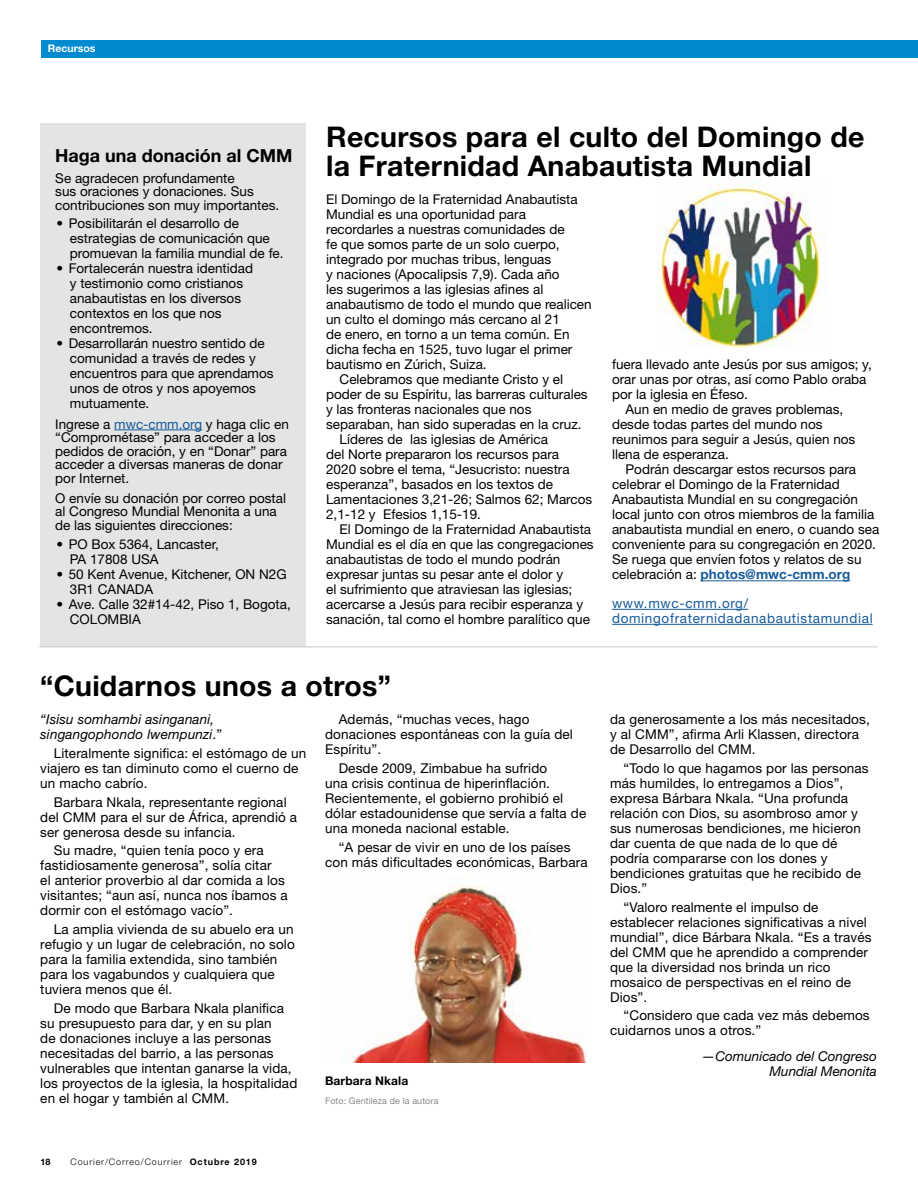
<style>
.page{position:relative;width:918px;height:1188px;background:#fff}
.page>*{position:absolute;margin:0;border:0;box-sizing:border-box;transform-origin:0 0}
.t1{font:700 28.5px/28.5px "Helvetica Neue LT Std";letter-spacing:.01em;color:#000}
.t2{font:700 18px "Helvetica Neue LT Std";color:#000}
.t3{font:13.5px/15px "Helvetica Neue LT Std";color:#000}
.t4{font:italic 13.5px/15px "Helvetica Neue LT Std";letter-spacing:.01em;color:#000}
.t5{font:13.5px/15px "Helvetica Neue LT Std";letter-spacing:.05em;color:#165b9a}
.t6{font:700 13.5px "Helvetica Neue LT Std";color:#165b9a}
.t7{font:700 12px "Helvetica Neue LT Std";letter-spacing:.01em;color:#000}
.t8{font:700 10.5px "Helvetica Neue";color:#fff}
.t9{font:300 9px "Helvetica Neue LT Std";letter-spacing:.1em;color:#000}
.t10{font:9px "Helvetica Neue LT Std";letter-spacing:.01em;color:#87888a}
.t11{font:700 9px "Helvetica Neue LT Std";color:#000}
.s1{color:#165b9a}
.s2{font-weight:400;color:#000}
.s3{font-style:normal}
.s4{font-weight:700}
</style>
<div class="page">
<div style="left:41px;top:40px;width:877px;height:18px;background:#008bd0"></div>
<hr style="left:701px;top:580px;width:149px;height:1px;background:#165b9a">
<hr style="left:612px;top:609px;width:136px;height:1px;background:#165b9a">
<hr style="left:612px;top:624px;width:261px;height:1px;background:#165b9a">
<div style="left:40px;top:123px;width:266px;height:524px;background:#e3e4e4"></div>
<hr style="left:114px;top:430px;width:88px;height:1px;background:#165b9a">
<hr style="left:39px;top:646px;width:839px;height:1px;background:#c6c7c8">
<img style="left:656px;top:179px;width:170px;height:169px">
<img style="left:350px;top:885px;width:237px;height:178px">
<p class="t8" style="left:48px;top:42px;width:49px">Recursos</p>
<h2 class="t2" style="left:55px;top:145px;width:239px">Haga una donación al CMM</h2>
<p class="t3" style="left:55px;top:171px;width:226px;line-height:13.5px">Se agradecen profundamente<br>sus oraciones y donaciones. Sus contribuciones son muy importantes.</p>
<p class="t3" style="left:70px;top:216px;width:215px;text-indent:-14px">• Posibilitarán el desarrollo de estrategias de comunicación que promuevan la familia mundial de fe.</p>
<p class="t3" style="left:70px;top:261px;width:185px;text-indent:-14px">• Fortalecerán nuestra identidad y testimonio como cristianos anabautistas en los diversos contextos en los que nos encontremos.</p>
<p class="t3" style="left:70px;top:336px;width:205px;text-indent:-14px">• Desarrollarán nuestro sentido de comunidad a través de redes y encuentros para que aprendamos unos de otros y nos apoyemos mutuamente.</p>
<p class="t3" style="left:55px;top:417px;width:235px;line-height:13.5px">Ingrese a <span class="s1">mwc-cmm.org</span> y haga clic en “Comprométase” para acceder a los pedidos de oración, y en “Donar” para acceder a diversas maneras de donar por Internet.</p>
<p class="t3" style="left:55px;top:491px;width:232px;line-height:13.5px">O envíe su donación por correo postal al Congreso Mundial Menonita a una de las siguientes direcciones:</p>
<p class="t3" style="left:70px;top:536px;width:150px;text-indent:-14px">• PO Box 5364, Lancaster,<br>PA 17808 USA</p>
<p class="t3" style="left:70px;top:566px;width:218px;text-indent:-14px">• 50 Kent Avenue, Kitchener, ON N2G<br>3R1 CANADA</p>
<p class="t3" style="left:70px;top:596px;width:222px;text-indent:-14px">• Ave. Calle 32#14-42, Piso 1, Bogota,<br>COLOMBIA</p>
<h1 class="t1" style="left:326px;top:122px;width:540px">Recursos para el culto del Domingo de la Fraternidad Anabautista Mundial</h1>
<p class="t3" style="left:326px;top:192px;width:253px">El Domingo de la Fraternidad Anabautista</p>
<p class="t3" style="left:326px;top:207px;width:201px">Mundial es una oportunidad para</p>
<p class="t3" style="left:326px;top:222px;width:240px">recordarles a nuestras comunidades de</p>
<p class="t3" style="left:326px;top:237px;width:235px">fe que somos parte de un solo cuerpo,</p>
<p class="t3" style="left:326px;top:252px;width:227px">integrado por muchas tribus, lenguas</p>
<p class="t3" style="left:326px;top:267px;width:235px">y naciones (Apocalipsis 7,9). Cada año</p>
<p class="t3" style="left:326px;top:282px;width:219px">les sugerimos a las iglesias afines al</p>
<p class="t3" style="left:326px;top:297px;width:267px">anabautismo de todo el mundo que realicen</p>
<p class="t3" style="left:326px;top:312px;width:235px">un culto el domingo más cercano al 21</p>
<p class="t3" style="left:326px;top:327px;width:245px">de enero, en torno a un tema común. En</p>
<p class="t3" style="left:326px;top:342px;width:248px">dicha fecha en 1525, tuvo lugar el primer</p>
<p class="t3" style="left:326px;top:357px;width:162px">bautismo en Zúrich, Suiza.</p>
<p class="t3" style="left:340px;top:372px;width:225px">Celebramos que mediante Cristo y el</p>
<p class="t3" style="left:326px;top:387px;width:263px">poder de su Espíritu, las barreras culturales</p>
<p class="t3" style="left:326px;top:402px;width:207px">y las fronteras nacionales que nos</p>
<p class="t3" style="left:326px;top:417px;width:257px">separaban, han sido superadas en la cruz.</p>
<p class="t3" style="left:340px;top:432px;width:210px">Líderes de las iglesias de América</p>
<p class="t3" style="left:326px;top:447px;width:235px">del Norte prepararon los recursos para</p>
<p class="t3" style="left:326px;top:462px;width:245px">2020 sobre el tema, “Jesucristo: nuestra</p>
<p class="t3" style="left:326px;top:477px;width:229px">esperanza”, basados en los textos de</p>
<p class="t3" style="left:326px;top:492px;width:268px">Lamentaciones 3,21-26; Salmos 62; Marcos</p>
<p class="t3" style="left:326px;top:507px;width:156px">2,1-12 y Efesios 1,15-19.</p>
<p class="t3" style="left:340px;top:522px;width:253px">El Domingo de la Fraternidad Anabautista</p>
<p class="t3" style="left:326px;top:537px;width:269px">Mundial es el día en que las congregaciones</p>
<p class="t3" style="left:326px;top:552px;width:236px">anabautistas de todo el mundo podrán</p>
<p class="t3" style="left:326px;top:567px;width:239px">expresar juntas su pesar ante el dolor y</p>
<p class="t3" style="left:326px;top:582px;width:248px">el sufrimiento que atraviesan las iglesias;</p>
<p class="t3" style="left:326px;top:597px;width:259px">acercarse a Jesús para recibir esperanza y</p>
<p class="t3" style="left:326px;top:612px;width:265px">sanación, tal como el hombre paralítico que</p>
<p class="t3" style="left:612px;top:357px;width:261px">fuera llevado ante Jesús por sus amigos; y,</p>
<p class="t3" style="left:612px;top:372px;width:256px">orar unas por otras, así como Pablo oraba</p>
<p class="t3" style="left:612px;top:387px;width:137px">por la iglesia en Éfeso.</p>
<p class="t3" style="left:626px;top:402px;width:219px">Aun en medio de graves problemas,</p>
<p class="t3" style="left:612px;top:417px;width:212px">desde todas partes del mundo nos</p>
<p class="t3" style="left:612px;top:432px;width:245px">reunimos para seguir a Jesús, quien nos</p>
<p class="t3" style="left:612px;top:447px;width:118px">llena de esperanza.</p>
<p class="t3" style="left:626px;top:462px;width:232px">Podrán descargar estos recursos para</p>
<p class="t3" style="left:612px;top:477px;width:229px">celebrar el Domingo de la Fraternidad</p>
<p class="t3" style="left:612px;top:492px;width:248px">Anabautista Mundial en su congregación</p>
<p class="t3" style="left:612px;top:507px;width:264px">local junto con otros miembros de la familia</p>
<p class="t3" style="left:612px;top:522px;width:269px">anabautista mundial en enero, o cuando sea</p>
<p class="t3" style="left:612px;top:537px;width:266px">conveniente para su congregación en 2020.</p>
<p class="t3" style="left:612px;top:552px;width:251px">Se ruega que envíen fotos y relatos de su</p>
<p class="t6" style="left:612px;top:566px;width:240px"><span class="s2">celebración a:</span> photos@mwc-cmm.org</p>
<p class="t5" style="left:612px;top:595px;width:262px">www.mwc-cmm.org/ domingofraternidadanabautistamundial</p>
<h1 class="t1" style="left:40px;top:671px;width:352px">“Cuidarnos unos a otros”</h1>
<p class="t4" style="left:40px;top:712px;width:183px">“Isisu somhambi asinganani, singangophondo lwempunzi<span class="s3">.”</span></p>
<p class="t3" style="left:40px;top:745px;width:268px;text-indent:14px">Literalmente significa: el estómago de un viajero es tan diminuto como el cuerno de un macho cabrío.</p>
<p class="t3" style="left:40px;top:794px;width:258px;text-indent:14px">Barbara Nkala, representante regional del CMM para el sur de África, aprendió a ser generosa desde su infancia.</p>
<p class="t3" style="left:40px;top:843px;width:249px;text-indent:14px">Su madre, “quien tenía poco y era fastidiosamente generosa”, solía citar<br>el anterior proverbio al dar comida a los visitantes; “aun así, nunca nos íbamos a dormir con el estómago vacío”.</p>
<p class="t3" style="left:40px;top:922px;width:256px;text-indent:14px">La amplia vivienda de su abuelo era un refugio y un lugar de celebración, no solo para la familia extendida, sino también para los vagabundos y cualquiera que tuviera menos que él.</p>
<p class="t3" style="left:40px;top:1000px;width:259px;text-indent:14px">De modo que Barbara Nkala planifica su presupuesto para dar, y en su plan<br>de donaciones incluye a las personas necesitadas del barrio, a las personas vulnerables que intentan ganarse la vida, los proyectos de la iglesia, la hospitalidad en el hogar y también al CMM.</p>
<p class="t3" style="left:325px;top:712px;width:249px;text-indent:14px">Además, “muchas veces, hago donaciones espontáneas con la guía del<br>Espíritu”.</p>
<p class="t3" style="left:325px;top:760px;width:263px;text-indent:14px">Desde 2009, Zimbabue ha sufrido<br>una crisis continua de hiperinflación.<br>Recientemente, el gobierno prohibió el dólar estadounidense que servía a falta de una moneda nacional estable.</p>
<p class="t3" style="left:325px;top:839px;width:264px;text-align:center">“A pesar de vivir en uno de los países<br>con más dificultades económicas, Barbara</p>
<p class="t7" style="left:325px;top:1074px;width:85px">Barbara Nkala</p>
<p class="t10" style="left:325px;top:1095px;width:115px">Foto: Gentileza de la autora</p>
<p class="t11" style="left:40px;top:1157px;width:12px">18</p>
<p class="t9" style="left:71px;top:1157px;width:188px">Courier/Correo/Courrier <span class="s4">Octubre 2019</span></p>
<p class="t3" style="left:610px;top:712px;width:261px">da generosamente a los más necesitados, y al CMM”, afirma Arli Klassen, directora de Desarrollo del CMM.</p>
<p class="t3" style="left:610px;top:760px;width:260px;text-indent:14px">“Todo lo que hagamos por las personas más humildes, lo entregamos a Dios”, expresa Bárbara Nkala. “Una profunda relación con Dios, su asombroso amor y sus numerosas bendiciones, me hicieron dar cuenta de que nada de lo que dé podría compararse con los dones y bendiciones gratuitas que he recibido de Dios.”</p>
<p class="t3" style="left:610px;top:899px;width:263px;text-indent:14px">“Valoro realmente el impulso de establecer relaciones significativas a nivel mundial”, dice Bárbara Nkala. “Es a través del CMM que he aprendido a comprender que la diversidad nos brinda un rico mosaico de perspectivas en el reino de Dios”.</p>
<p class="t3" style="left:610px;top:1008px;width:261px;text-indent:14px">“Considero que cada vez más debemos cuidarnos unos a otros.”</p>
<p class="t4" style="left:702px;top:1048px;width:177px;text-align:right">—Comunicado del Congreso<br>Mundial Menonita</p>
</div>
